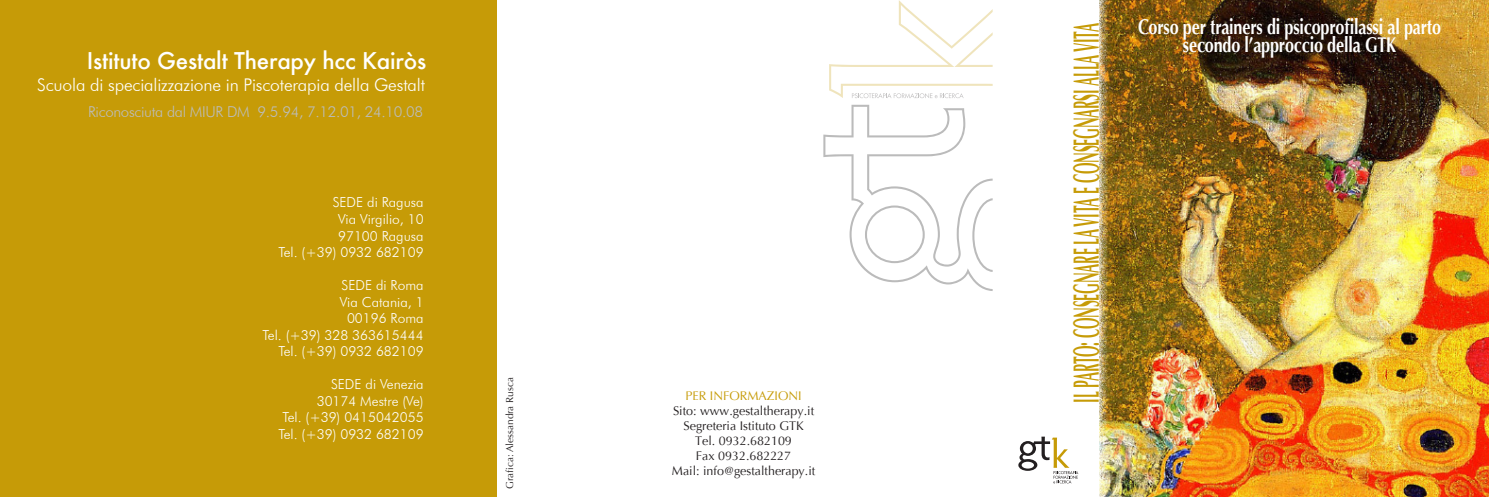
<style>
.page{position:relative;width:1489px;height:497px;background:#fff}
.page>*{position:absolute;margin:0;border:0;box-sizing:border-box;transform-origin:0 0}
.t1{font:700 36.38px "Optima";letter-spacing:-.01em;color:#c69b07;scale:.38 1}
.t2{font:500 22.5px "Futura";letter-spacing:-.01em;color:#fff}
.t3{font:700 21.25px "Optima";letter-spacing:-.01em;color:#fff;scale:.76 1}
.t4{font:300 17.5px "Futura BT";letter-spacing:-.01em;color:#fff}
.t5{font:300 15px "Futura BT";letter-spacing:-.02em;color:#bcbdbb}
.t6{font:300 13.75px "Futura BT";color:#fff}
.t7{font:12.5px "Optima";color:#231f20}
.t8{font:12.5px "Optima";color:#c69b07}
.t9{font:10px "Optima";color:#231f20}
</style>
<div class="page">
<div style="left:0;top:0;width:496px;height:496px;background:#c69b07"></div>
<img style="left:1099px;top:0;width:389px;height:496px">
<svg style="left:1018px;top:436px;width:60px;height:46px"></svg>
<svg style="left:823px;top:105px;width:169px;height:186px"></svg>
<svg style="left:829px;top:0;width:163px;height:98px"></svg>
<p class="t2" style="left:87px;top:45px;width:341px">Istituto Gestalt Therapy hcc Kairòs</p>
<p class="t4" style="left:37px;top:74px;width:389px">Scuola di specializzazione in Piscoterapia della Gestalt</p>
<p class="t5" style="left:88px;top:102px;width:337px">Riconosciuta dal MIUR DM 9.5.94, 7.12.01, 24.10.08</p>
<p class="t6" style="left:333px;top:194px;width:92px">SEDE di Ragusa</p>
<p class="t6" style="left:338px;top:210px;width:87px">Via Virgilio, 10</p>
<p class="t6" style="left:338px;top:227px;width:87px">97100 Ragusa</p>
<p class="t6" style="left:278px;top:243px;width:147px">Tel. (+39) 0932 682109</p>
<p class="t6" style="left:341px;top:276px;width:84px">SEDE di Roma</p>
<p class="t6" style="left:340px;top:293px;width:85px">Via Catania, 1</p>
<p class="t6" style="left:347px;top:309px;width:78px">00196 Roma</p>
<p class="t6" style="left:263px;top:326px;width:162px">Tel. (+39) 328 363615444</p>
<p class="t6" style="left:278px;top:342px;width:147px">Tel. (+39) 0932 682109</p>
<p class="t6" style="left:331px;top:375px;width:94px">SEDE di Venezia</p>
<p class="t6" style="left:317px;top:392px;width:108px">30174 Mestre (Ve)</p>
<p class="t6" style="left:282px;top:408px;width:143px">Tel. (+39) 0415042055</p>
<p class="t6" style="left:278px;top:425px;width:147px">Tel. (+39) 0932 682109</p>
<p class="t9" style="left:504px;top:488px;width:113px;rotate:-90deg">Grafica: Alessandra Rusca</p>
<p class="t8" style="left:685px;top:387px;width:117px">PER INFORMAZIONI</p>
<p class="t7" style="left:673px;top:402px;width:143px">Sito: www.gestaltherapy.it</p>
<p class="t7" style="left:683px;top:417px;width:122px">Segreteria Istituto GTK</p>
<p class="t7" style="left:695px;top:432px;width:98px">Tel. 0932.682109</p>
<p class="t7" style="left:696px;top:447px;width:97px">Fax 0932.682227</p>
<p class="t7" style="left:672px;top:462px;width:145px">Mail: info@gestaltherapy.it</p>
<p class="t1" style="left:1065px;top:402px;width:1000px;rotate:-90deg">IL PARTO: CONSEGNARE LA VITA E CONSEGNARSI ALLA VITA</p>
<p class="t3" style="left:1137px;top:14px;width:400px">Corso per trainers di psicoprofilassi al parto</p>
<p class="t3" style="left:1182px;top:33px;width:282px">secondo l’approccio della GTK</p>
</div>
